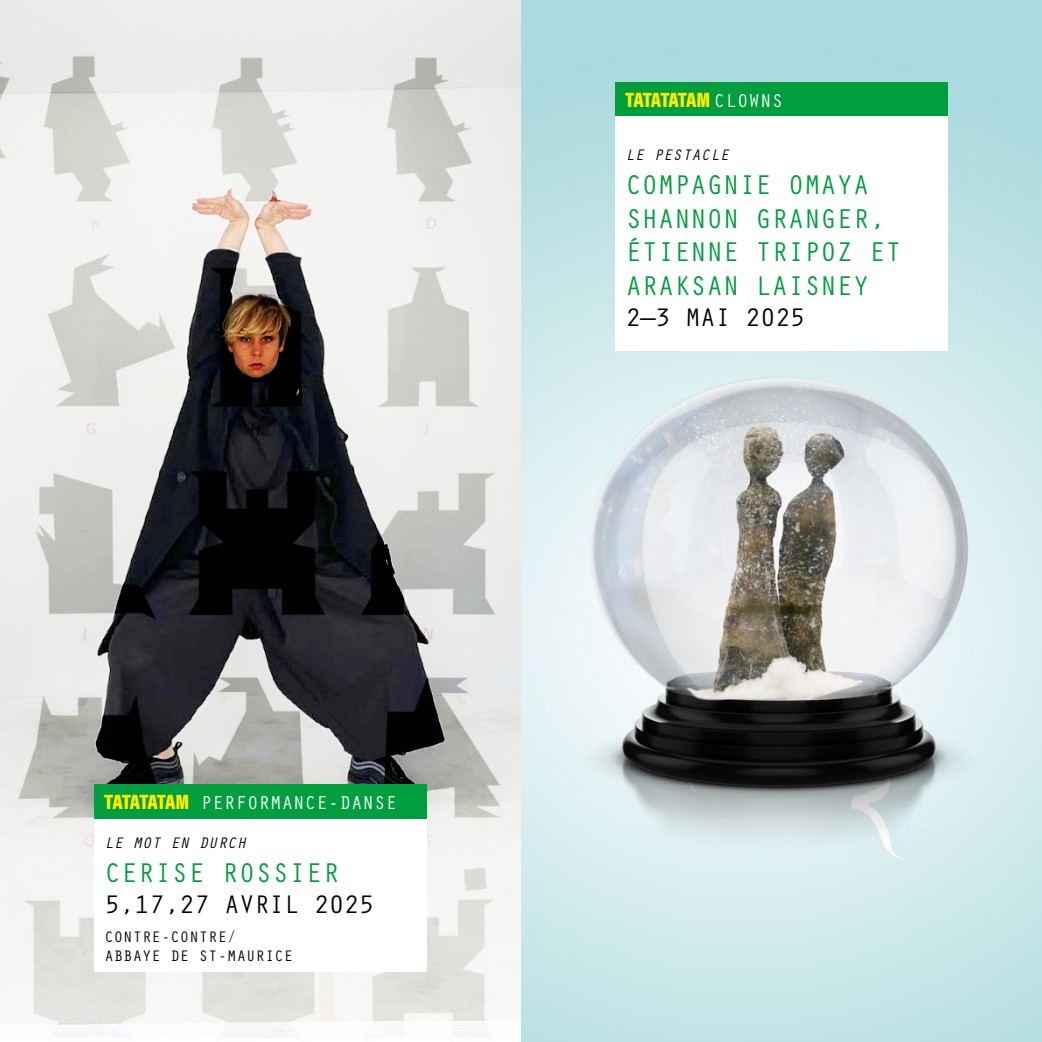
<style>
.page{position:relative;width:1042px;height:1042px;background:#fff}
.page>*{position:absolute;margin:0;border:0;box-sizing:border-box;transform-origin:0 0}
.t1{font:28px/33.6px "Orator Std";letter-spacing:-.02em;color:#009e3e}
.t2{font:28px "Orator Std";color:#009e3e}
.t3{font:26.25px "Orator Std";letter-spacing:-.03em;color:#000}
.t4{font:900 21px "Acumin Pro Cond";letter-spacing:-.05em;color:#ffed00}
.t5{font:19.25px "Orator Std";color:#fff}
.t6{font:15.75px/18.9px "Orator Std";color:#000}
.t7{font:italic 15.75px "Orator Std";color:#000}
.s1{font-family:"Acumin Pro Cond";font-weight:900;font-size:21px;color:#ffed00}
.s2{font-family:"Orator Std";font-weight:400;font-size:19.25px;color:#fff}
</style>
<div class="page">
<img style="left:0;top:0;width:521px;height:1034px">
<img style="left:521px;top:0;width:521px;height:1042px">
<div style="left:94px;top:784px;width:332px;height:35px;background:#009e3e"></div>
<div style="left:94px;top:819px;width:333px;height:152px;background:#fff"></div>
<div style="left:615px;top:82px;width:332px;height:35px;background:#009e3e"></div>
<div style="left:615px;top:117px;width:332px;height:234px;background:#fff"></div>
<p class="t5" style="left:104px;top:789px;width:294px"><span class="s1">TATATATAM</span> PERFORMANCE-DANSE</p>
<p class="t7" style="left:104px;top:831px;width:143px">LE MOT EN DURCH</p>
<p class="t2" style="left:104px;top:852px;width:237px">CERISE ROSSIER</p>
<p class="t3" style="left:104px;top:885px;width:272px">5,17,27 AVRIL 2025</p>
<p class="t6" style="left:104px;top:926px;width:191px">CONTRE-CONTRE/<br>ABBAYE DE ST-MAURICE</p>
<p class="t4" style="left:625px;top:86px;width:159px">TATATATAM <span class="s2">CLOWNS</span></p>
<p class="t7" style="left:625px;top:144px;width:105px">LE PESTACLE</p>
<p class="t1" style="left:625px;top:166px;width:278px">COMPAGNIE OMAYA<br>SHANNON GRANGER,<br>ÉTIENNE TRIPOZ ET<br>ARAKSAN LAISNEY</p>
<p class="t3" style="left:625px;top:299px;width:182px">2—3 MAI 2025</p>
</div>
